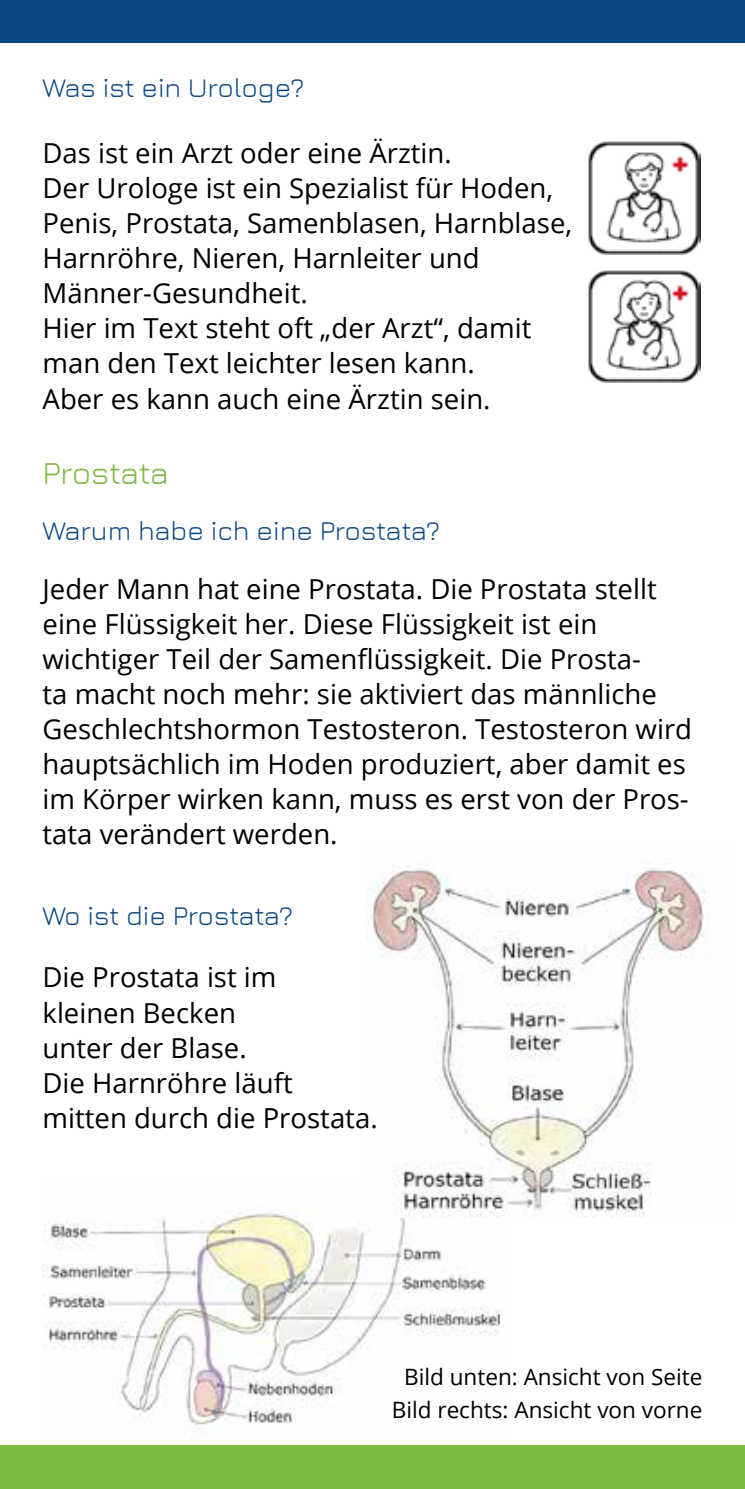
<style>
.page{position:relative;width:745px;height:1489px;background:#fff}
.page>*{position:absolute;margin:0;border:0;box-sizing:border-box;transform-origin:0 0}
.t1{font:32.5px "Jura";letter-spacing:-.02em;color:#7cba44}
.t2{font:27.5px/35px "Open Sans";color:#000}
.t3{font:27.5px "Jura";color:#0c4684}
.t4{font:22.5px/32.5px "Open Sans";color:#000;text-align:center}
</style>
<div class="page">
<div style="left:0;top:1444px;width:744px;height:44px;background:#7cba44"></div>
<div style="left:0;top:0;width:744px;height:43px;background:#0c4684"></div>
<img style="left:43px;top:1207px;width:458px;height:222px">
<img style="left:366px;top:866px;width:340px;height:351px">
<img style="left:588px;top:141px;width:112px;height:113px">
<img style="left:588px;top:270px;width:112px;height:113px">
<p class="t3" style="left:43px;top:68px;width:263px">Was ist ein Urologe?</p>
<p class="t2" style="left:43px;top:134px;width:530px">Das ist ein Arzt oder eine Ärztin.<br>Der Urologe ist ein Spezialist für Hoden, Penis, Prostata, Samenblasen, Harnblase, Harnröhre, Nieren, Harnleiter und Männer-Gesundheit.<br>Hier im Text steht oft „der Arzt“, damit man den Text leichter lesen kann.<br>Aber es kann auch eine Ärztin sein.</p>
<p class="t1" style="left:43px;top:449px;width:128px">Prostata</p>
<p class="t3" style="left:43px;top:511px;width:399px">Warum habe ich eine Prostata?</p>
<p class="t2" style="left:43px;top:571px;width:650px">Jeder Mann hat eine Prostata. Die Prostata stellt eine Flüssigkeit her. Diese Flüssigkeit ist ein wichtiger Teil der Samenflüssigkeit. Die Prosta-<br>ta macht noch mehr: sie aktiviert das männliche Geschlechtshormon Testosteron. Testosteron wird hauptsächlich im Hoden produziert, aber damit es im Körper wirken kann, muss es erst von der Pros&shy;tata verändert werden.</p>
<p class="t3" style="left:43px;top:895px;width:252px">Wo ist die Prostata?</p>
<p class="t2" style="left:43px;top:959px;width:336px">Die Prostata ist im<br>kleinen Becken<br>unter der Blase.<br>Die Harnröhre läuft mitten durch die Prostata.</p>
<p class="t4" style="left:391px;top:1359px;width:312px">Bild unten: Ansicht von Seite<br>Bild rechts: Ansicht von vorne</p>
</div>
